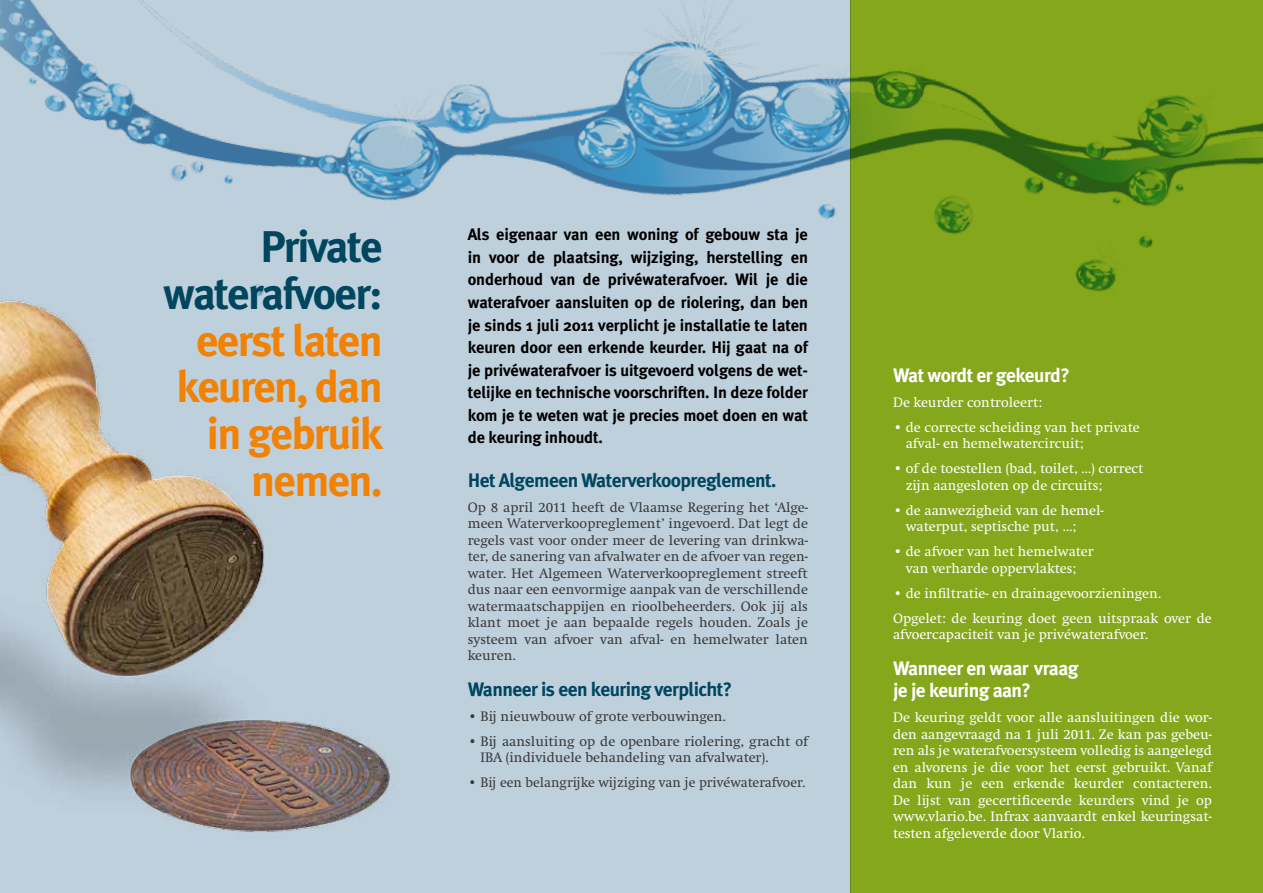
<style>
.page{position:relative;width:1263px;height:893px;background:#fff}
.page>*{position:absolute;margin:0;border:0;box-sizing:border-box;transform-origin:0 0}
.t1{font:700 44.4px/46.8px "Meta Plus";letter-spacing:-.04em;color:#f18203;text-align:right}
.t2{font:700 44.4px/46.8px "Meta Plus";letter-spacing:-.04em;color:#00465f;text-align:right}
.t3{font:700 19.5px "Meta Plus";letter-spacing:-.03em;color:#00465f}
.t4{font:700 19.5px/22.5px "Meta Plus";letter-spacing:-.03em;color:#fff}
.t5{font:700 16.5px/22.5px "Meta Plus";letter-spacing:-.01em;color:#000;text-align:justify}
.t6{font:14.25px/16.5px "Swift";color:#fff}
.t7{font:14.25px/16.5px "Swift";color:#393a39;text-align:justify}
</style>
<div class="page">
<div style="left:0;top:0;width:850px;height:893px;background:#bfd0dd"></div>
<div style="left:850px;top:0;width:413px;height:893px;background:#85a71c"></div>
<img style="left:0;top:0;width:1263px;height:318px">
<img style="left:0;top:278px;width:501px;height:554px">
<h1 class="t2" style="left:163px;top:223px;width:221px">Private waterafvoer:</h1>
<h1 class="t1" style="left:176px;top:317px;width:208px">eerst laten keuren, dan in gebruik nemen.</h1>
<p class="t5" style="left:468px;top:223px;width:342px">Als eigenaar van een woning of gebouw sta je in voor de plaatsing, wijziging, herstelling en onderhoud van de privéwaterafvoer. Wil je die waterafvoer aansluiten op de riolering, dan ben je sinds 1 juli 2011 verplicht je installatie te laten keuren door een erkende keurder. Hij gaat na of je privéwaterafvoer is uitgevoerd volgens de wet&shy;telijke en technische voorschriften. In deze folder kom je te weten wat je precies moet doen en wat de keuring inhoudt.</p>
<h2 class="t3" style="left:468px;top:469px;width:310px">Het Algemeen Waterverkoopreglement.</h2>
<p class="t7" style="left:468px;top:499px;width:342px">Op 8 april 2011 heeft de Vlaamse Regering het ‘Alge&shy;meen Waterverkoopreglement’ ingevoerd. Dat legt de regels vast voor onder meer de levering van drinkwa&shy;ter, de sanering van afvalwater en de afvoer van regen&shy;water. Het Algemeen Waterverkoopreglement streeft dus naar een eenvormige aanpak van de verschillende watermaatschappijen en rioolbeheerders. Ook jij als klant moet je aan bepaalde regels houden. Zoals je systeem van afvoer van afval- en hemelwater laten keuren.</p>
<h2 class="t3" style="left:468px;top:677px;width:266px">Wanneer is een keuring verplicht?</h2>
<p class="t7" style="left:468px;top:708px;width:260px">• Bij nieuwbouw of grote verbouwingen.</p>
<p class="t7" style="left:480px;top:733px;width:329px;text-indent:-13px">• Bij aansluiting op de openbare riolering, gracht of<br>IBA (individuele behandeling van afvalwater).</p>
<p class="t7" style="left:468px;top:774px;width:339px">• Bij een belangrijke wijziging van je privéwaterafvoer.</p>
<h2 class="t4" style="left:893px;top:364px;width:178px">Wat wordt er gekeurd?</h2>
<p class="t6" style="left:893px;top:394px;width:150px">De keurder controleert:</p>
<p class="t6" style="left:906px;top:419px;width:235px;text-indent:-13px">• de correcte scheiding van het private afval- en hemelwatercircuit;</p>
<p class="t6" style="left:906px;top:461px;width:239px;text-indent:-13px">• of de toestellen (bad, toilet, ...) correct zijn aangesloten op de circuits;</p>
<p class="t6" style="left:906px;top:502px;width:199px;text-indent:-13px">• de aanwezigheid van de hemel&shy;waterput, septische put, ...;</p>
<p class="t6" style="left:893px;top:544px;width:202px;text-align:center">• de afvoer van het hemelwater van verharde oppervlaktes;</p>
<p class="t6" style="left:893px;top:581px;width:320px;line-height:25px">• de infiltratie- en drainagevoorzieningen.<br>Opgelet: de keuring doet geen uitspraak over de</p>
<p class="t6" style="left:893px;top:627px;width:257px">afvoercapaciteit van je privéwaterafvoer.</p>
<h2 class="t4" style="left:893px;top:657px;width:187px">Wanneer en waar vraag je je keuring aan?</h2>
<p class="t6" style="left:893px;top:710px;width:320px;text-align:justify">De keuring geldt voor alle aansluitingen die wor&shy;den aangevraagd na 1 juli 2011. Ze kan pas gebeu&shy;ren als je waterafvoersysteem volledig is aangelegd en alvorens je die voor het eerst gebruikt. Vanaf dan kun je een erkende keurder contacteren.<br>De lijst van gecertificeerde keurders vind je op www.vlario.be. Infrax aanvaardt enkel keuringsat&shy;testen afgeleverde door Vlario.</p>
</div>
